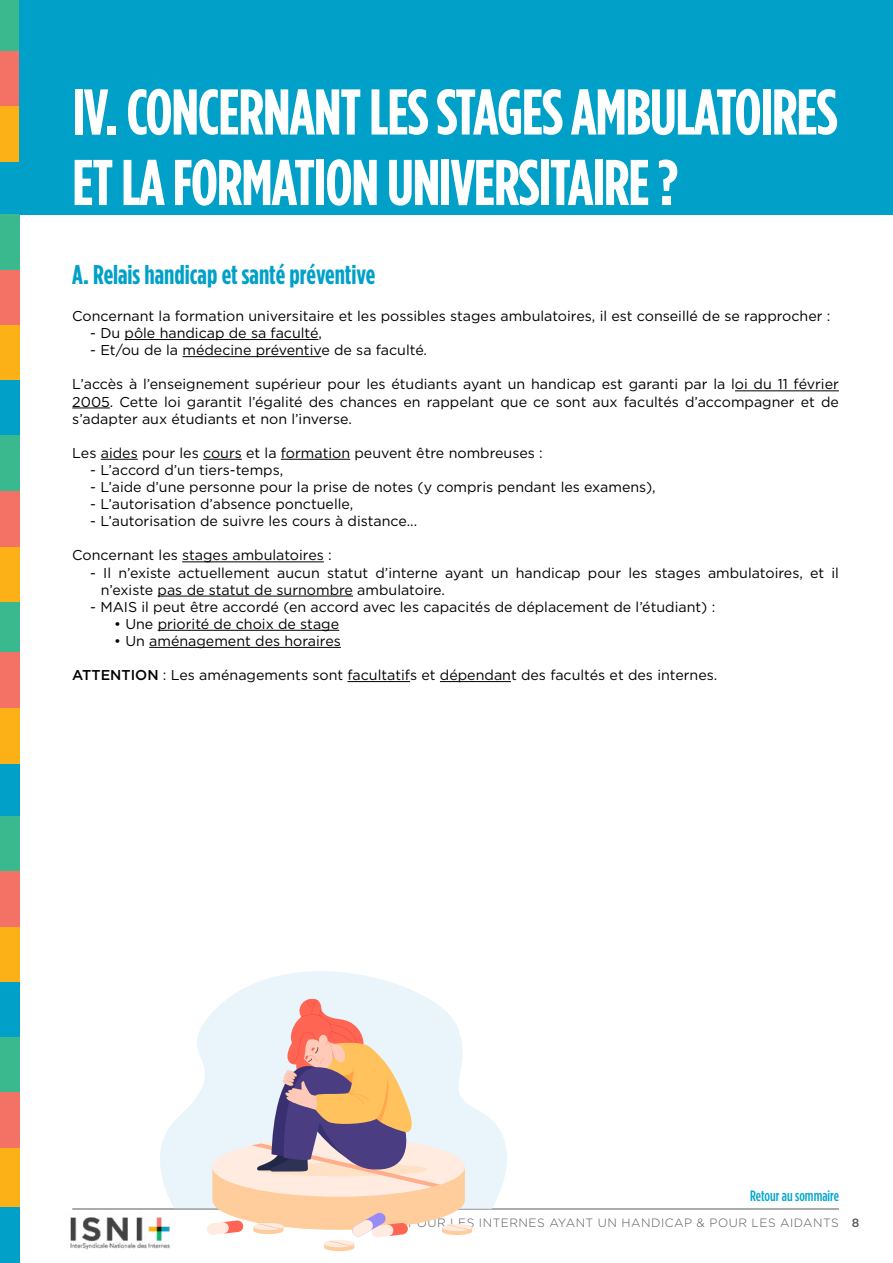
<style>
.page{position:relative;width:893px;height:1263px;background:#fff}
.page>*{position:absolute;margin:0;border:0;box-sizing:border-box;transform-origin:0 0}
.t1{font:700 64.5px/70.5px "Gotham Condensed";letter-spacing:-.02em;color:#fff}
.t2{font:700 27px "Gotham Condensed";color:#00a0c8}
.t3{font:500 15px "Gotham Condensed";color:#00a7cc}
.t4{font:14.25px/17.1px "Gotham";color:#000;text-align:justify}
.t5{font:300 12px "Gotham";letter-spacing:.04em;color:#58595b}
.s1{font-weight:500}
</style>
<div class="page">
<img style="left:70px;top:1217px;width:100px;height:33px">
<hr style="left:72px;top:1209px;width:767px;height:1px;background:#58595b">
<div style="left:0;top:546px;width:20px;height:60px;background:#fcb216"></div>
<div style="left:0;top:0;width:20px;height:51px;background:#39b98d"></div>
<div style="left:0;top:51px;width:20px;height:55px;background:#f37265"></div>
<div style="left:0;top:161px;width:20px;height:56px;background:#00a0c8"></div>
<div style="left:0;top:215px;width:20px;height:55px;background:#39b98d"></div>
<div style="left:0;top:270px;width:20px;height:55px;background:#f37265"></div>
<div style="left:0;top:325px;width:20px;height:55px;background:#fcb216"></div>
<div style="left:0;top:380px;width:20px;height:56px;background:#00a0c8"></div>
<div style="left:0;top:436px;width:20px;height:55px;background:#39b98d"></div>
<div style="left:0;top:491px;width:20px;height:55px;background:#f37265"></div>
<div style="left:0;top:106px;width:20px;height:55px;background:#fcb216"></div>
<div style="left:0;top:1148px;width:20px;height:60px;background:#fcb216"></div>
<div style="left:0;top:602px;width:20px;height:51px;background:#39b98d"></div>
<div style="left:0;top:653px;width:20px;height:55px;background:#f37265"></div>
<div style="left:0;top:763px;width:20px;height:55px;background:#00a0c8"></div>
<div style="left:0;top:816px;width:20px;height:55px;background:#39b98d"></div>
<div style="left:0;top:871px;width:20px;height:56px;background:#f37265"></div>
<div style="left:0;top:927px;width:20px;height:55px;background:#fcb216"></div>
<div style="left:0;top:982px;width:20px;height:55px;background:#00a0c8"></div>
<div style="left:0;top:1208px;width:20px;height:55px;background:#00a0c8"></div>
<div style="left:0;top:1037px;width:20px;height:56px;background:#39b98d"></div>
<div style="left:0;top:1093px;width:20px;height:55px;background:#f37265"></div>
<div style="left:0;top:708px;width:20px;height:55px;background:#fcb216"></div>
<div style="left:19px;top:0;width:874px;height:214px;background:#00a0c8"></div>
<hr style="left:125px;top:339px;width:193px;height:1px;background:#000">
<hr style="left:182px;top:356px;width:139px;height:1px;background:#000">
<hr style="left:735px;top:390px;width:104px;height:1px;background:#000">
<hr style="left:72px;top:408px;width:38px;height:1px;background:#000">
<hr style="left:101px;top:459px;width:37px;height:1px;background:#000">
<hr style="left:203px;top:459px;width:39px;height:1px;background:#000">
<hr style="left:281px;top:459px;width:69px;height:1px;background:#000">
<hr style="left:182px;top:561px;width:142px;height:1px;background:#000">
<hr style="left:158px;top:596px;width:195px;height:1px;background:#000">
<hr style="left:158px;top:630px;width:181px;height:1px;background:#000">
<hr style="left:149px;top:647px;width:192px;height:1px;background:#000">
<hr style="left:347px;top:681px;width:63px;height:1px;background:#000">
<hr style="left:440px;top:681px;width:71px;height:1px;background:#000">
<svg style="left:140px;top:971px;width:375px;height:238px"></svg>
<svg style="left:207px;top:999px;width:265px;height:252px;background:#e2cfc8"></svg>
<h1 class="t1" style="left:72px;top:75px;width:767px">IV. CONCERNANT LES STAGES AMBULATOIRES<br>ET LA FORMATION UNIVERSITAIRE ?</h1>
<h2 class="t2" style="left:72px;top:259px;width:304px">A. Relais handicap et santé préventive</h2>
<p class="t4" style="left:72px;top:307px;width:760px">Concernant la formation universitaire et les possibles stages ambulatoires, il est conseillé de se rapprocher :</p>
<p class="t4" style="left:90px;top:324px;width:233px">- Du pôle handicap de sa faculté,</p>
<p class="t4" style="left:90px;top:341px;width:338px">- Et/ou de la médecine préventive de sa faculté.</p>
<p class="t4" style="left:72px;top:375px;width:768px">L’accès à l’enseignement supérieur pour les étudiants ayant un handicap est garanti par la loi du 11 février 2005. Cette loi garantit l’égalité des chances en rappelant que ce sont aux facultés d’accompagner et de s’adapter aux étudiants et non l’inverse.</p>
<p class="t4" style="left:72px;top:444px;width:472px">Les aides pour les cours et la formation peuvent être nombreuses :</p>
<p class="t4" style="left:90px;top:461px;width:195px">- L’accord d’un tiers-temps,</p>
<p class="t4" style="left:90px;top:478px;width:567px">- L’aide d’une personne pour la prise de notes (y compris pendant les examens),</p>
<p class="t4" style="left:90px;top:495px;width:265px">- L’autorisation d’absence ponctuelle,</p>
<p class="t4" style="left:90px;top:512px;width:328px">- L’autorisation de suivre les cours à distance...</p>
<p class="t4" style="left:72px;top:546px;width:261px">Concernant les stages ambulatoires :</p>
<p class="t4" style="left:101px;top:564px;width:740px;text-indent:-10px">- Il n’existe actuellement aucun statut d’interne ayant un handicap pour les stages ambulatoires, et il n’existe pas de statut de surnombre ambulatoire.</p>
<p class="t4" style="left:90px;top:598px;width:627px">- MAIS il peut être accordé (en accord avec les capacités de déplacement de l’étudiant) :</p>
<p class="t4" style="left:114px;top:615px;width:226px">• Une priorité de choix de stage</p>
<p class="t4" style="left:114px;top:632px;width:228px">• Un aménagement des horaires</p>
<p class="t4" style="left:72px;top:666px;width:647px"><span class="s1">ATTENTION</span> : Les aménagements sont facultatifs et dépendant des facultés et des internes.</p>
<p class="t3" style="left:750px;top:1187px;width:90px">Retour au sommaire</p>
<p class="t5" style="left:363px;top:1215px;width:498px">GUIDE POUR LES INTERNES AYANT UN HANDICAP &amp; POUR LES AIDANTS <span class="s1">8</span></p>
</div>
